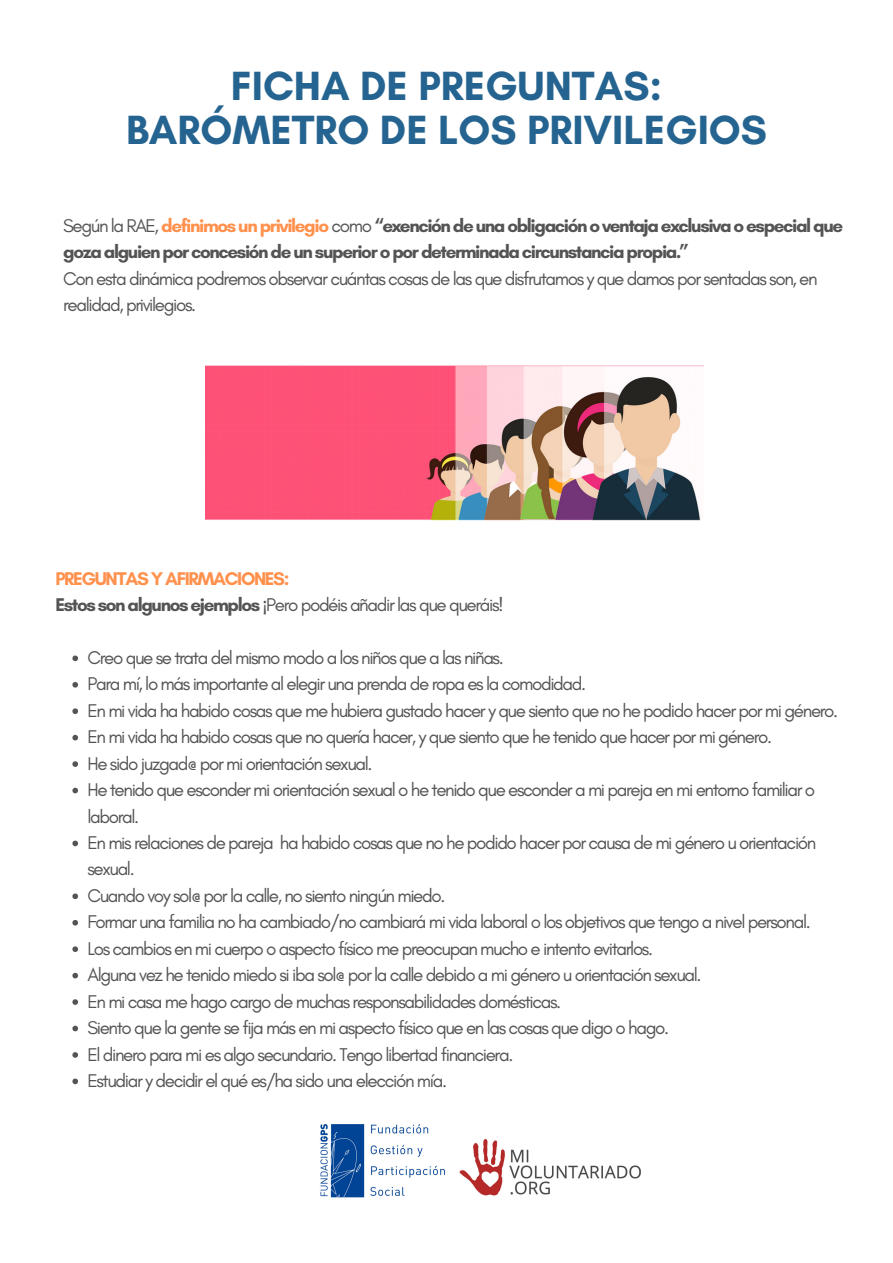
<style>
.page{position:relative;width:893px;height:1263px;background:#fff}
.page>*{position:absolute;margin:0;border:0;box-sizing:border-box;transform-origin:0 0}
.t1{font:700 41.55px/43.9px "Glacial Indifference";color:#256490;text-align:center}
.t2{font:18.75px/26.4px "Glacial Indifference";letter-spacing:-.075em;color:#545454}
.t3{font:700 18.75px/26.4px "Glacial Indifference";letter-spacing:-.075em;color:#545454}
.t4{font:700 18.75px "Glacial Indifference";letter-spacing:-.075em;color:#ff914d}
.s1{font-weight:400}
.s2{color:#ff914d}
.s3{font-weight:700}
.s4{font-family:"Noto Sans"}
</style>
<div class="page">
<img style="left:320px;top:1124px;width:125px;height:74px">
<img style="left:459px;top:1138px;width:182px;height:58px">
<img style="left:205px;top:365px;width:498px;height:156px">
<svg style="left:72px;top:655px;width:6px;height:6px"></svg>
<svg style="left:72px;top:682px;width:6px;height:5px"></svg>
<svg style="left:72px;top:708px;width:6px;height:6px"></svg>
<svg style="left:72px;top:735px;width:6px;height:5px"></svg>
<svg style="left:72px;top:761px;width:6px;height:6px"></svg>
<svg style="left:72px;top:788px;width:6px;height:5px"></svg>
<svg style="left:72px;top:840px;width:6px;height:6px"></svg>
<svg style="left:72px;top:893px;width:6px;height:6px"></svg>
<svg style="left:72px;top:920px;width:6px;height:5px"></svg>
<svg style="left:72px;top:946px;width:6px;height:6px"></svg>
<svg style="left:72px;top:973px;width:6px;height:5px"></svg>
<svg style="left:72px;top:999px;width:6px;height:6px"></svg>
<svg style="left:72px;top:1026px;width:6px;height:5px"></svg>
<svg style="left:72px;top:1052px;width:6px;height:6px"></svg>
<svg style="left:72px;top:1078px;width:6px;height:6px"></svg>
<p class="t1" style="left:126px;top:64px;width:642px">FICHA DE PREGUNTAS:<br>BARÓMETRO DE LOS PRIVILEGIOS</p>
<p class="t3" style="left:63px;top:212px;width:781px"><span class="s1">Según la RAE,</span> <span class="s2">definimos un privilegio</span> <span class="s1">como</span> “exención de una obligación o ventaja exclusiva o especial que goza alguien por concesión de un superior o por determinada circunstancia propia.”</p>
<p class="t2" style="left:63px;top:265px;width:756px">Con esta dinámica podremos observar cuántas cosas de las que disfrutamos y que damos por sentadas son, en realidad, privilegios.</p>
<p class="t4" style="left:56px;top:567px;width:235px">PREGUNTAS Y AFIRMACIONES:</p>
<p class="t2" style="left:56px;top:591px;width:450px"><span class="s3">Estos son algunos ejemplos</span> <span class="s4">¡</span>Pero podéis añadir las que queráis!</p>
<p class="t2" style="left:87px;top:644px;width:418px">Creo que se trata del mismo modo a los niños que a las niñas.</p>
<p class="t2" style="left:87px;top:671px;width:500px">Para mí, lo más importante al elegir una prenda de ropa es la comodidad.</p>
<p class="t2" style="left:87px;top:697px;width:752px">En mi vida ha habido cosas que me hubiera gustado hacer y que siento que no he podido hacer por mi género.</p>
<p class="t2" style="left:87px;top:723px;width:686px">En mi vida ha habido cosas que no quería hacer, y que siento que he tenido que hacer por mi género.</p>
<p class="t2" style="left:87px;top:750px;width:286px">He sido juzgad@ por mi orientación sexual.</p>
<p class="t2" style="left:87px;top:776px;width:729px">He tenido que esconder mi orientación sexual o he tenido que esconder a mi pareja en mi entorno familiar o laboral.</p>
<p class="t2" style="left:87px;top:829px;width:730px">En mis relaciones de pareja ha habido cosas que no he podido hacer por causa de mi género u orientación sexual.</p>
<p class="t2" style="left:87px;top:882px;width:359px">Cuando voy sol@ por la calle, no siento ningún miedo.</p>
<p class="t2" style="left:87px;top:908px;width:725px">Formar una familia no ha cambiado/no cambiará mi vida laboral o los objetivos que tengo a nivel personal.</p>
<p class="t2" style="left:87px;top:935px;width:567px">Los cambios en mi cuerpo o aspecto físico me preocupan mucho e intento evitarlos.</p>
<p class="t2" style="left:87px;top:961px;width:615px">Alguna vez he tenido miedo si iba sol@ por la calle debido a mi género u orientación sexual.</p>
<p class="t2" style="left:87px;top:988px;width:475px">En mi casa me hago cargo de muchas responsabilidades domésticas.</p>
<p class="t2" style="left:87px;top:1014px;width:583px">Siento que la gente se fija más en mi aspecto físico que en las cosas que digo o hago.</p>
<p class="t2" style="left:87px;top:1041px;width:427px">El dinero para mi es algo secundario. Tengo libertad financiera.</p>
<p class="t2" style="left:87px;top:1067px;width:361px">Estudiar y decidir el qué es/ha sido una elección mía.</p>
</div>
